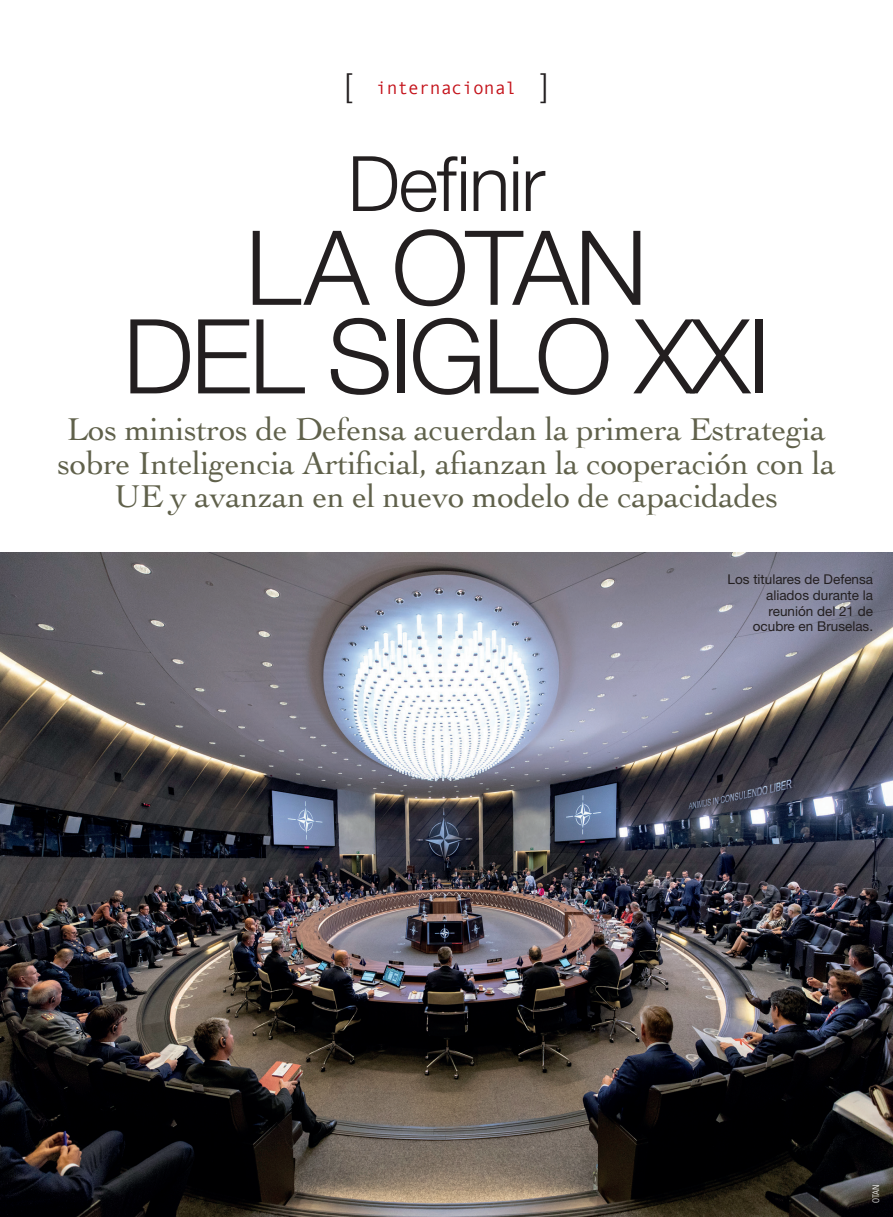
<style>
.page{position:relative;width:893px;height:1217px;background:#fff}
.page>*{position:absolute;margin:0;border:0;box-sizing:border-box;transform-origin:0 0}
.Título_B{font:300 103.5px/88.5px "Helvetica Neue";letter-spacing:-.03em;color:#231f20;text-align:center}
.Título_B-2{font:300 76.5px "Helvetica Neue";letter-spacing:-.02em;color:#231f20}
.Título_B-3{font:33px/33.8px "Cochin";letter-spacing:-.01em;color:#60614b;text-align:center}
.t1{font:300 33px "Helvetica Neue";color:#231f20}
.t2{font:18px "Monotypecom";color:#c4121a}
.Pie_de_foto{font:13.5px/15.8px "Helvetica Neue";color:#231f20;text-align:right}
.Crédito_foto{font:300 condensed 9px "Univers";color:#fff}
.s1{font-family:"Helvetica Neue";font-weight:300;font-size:33px;color:#231f20}
</style>
<div class="page">
<img style="left:0;top:552px;width:893px;height:664px">
<p class="t1" style="left:345px;top:59px;width:9px">[</p>
<p class="t2" style="left:376px;top:78px;width:174px">internacional <span class="s1">]</span></p>
<p class="Título_B-2" style="left:348px;top:122px;width:199px">Definir</p>
<p class="Título_B" style="left:123px;top:216px;width:649px">LA OTAN<br>DEL SIGLO XXI</p>
<p class="Título_B-3" style="left:57px;top:411px;width:780px">Los ministros de Defensa acuerdan la primera Estrategia sobre Inteligencia Artificial, afianzan la cooperación con la<br>UE y avanzan en el nuevo modelo de capacidades</p>
<p class="Pie_de_foto" style="left:728px;top:571px;width:147px">Los titulares de Defensa aliados durante la reunión del 21 de ocubre en Bruselas.</p>
<p class="Crédito_foto" style="left:871px;top:1202px;width:20px;rotate:-90deg">OTAN</p>
</div>
